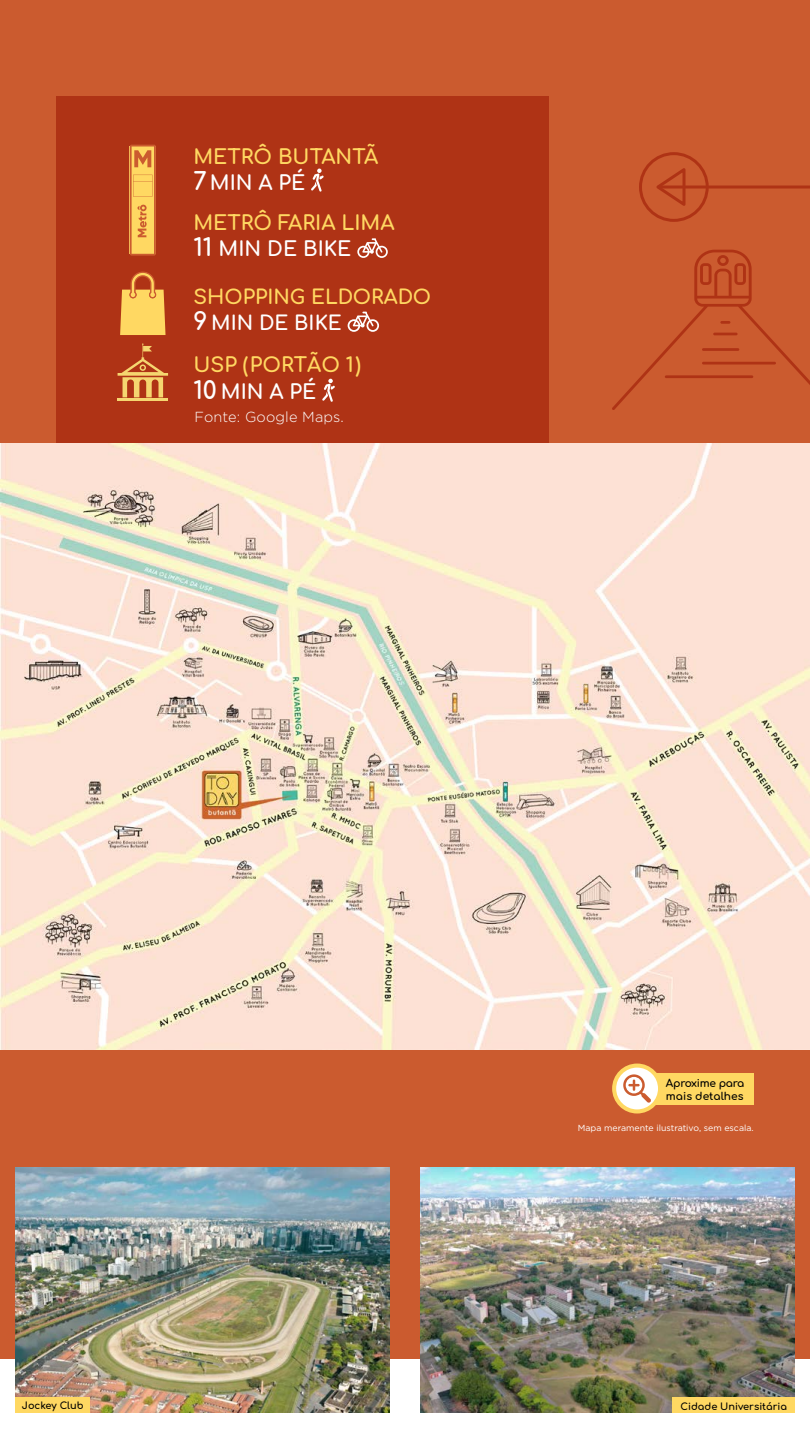
<style>
.page{position:relative;width:810px;height:1440px;background:#fff}
.page>*{position:absolute;margin:0;border:0;box-sizing:border-box;transform-origin:0 0}
.t1{font:700 20.17px/26.5px "Comfortaa";color:#ffd862}
.t2{font:700 19.88px/26.5px "Comfortaa";color:#ffd862}
.t3{font:300 14.55px "Gotham";letter-spacing:.01em;color:#fff}
.t4{font:700 10.65px/13.1px "Comfortaa";letter-spacing:-.015em;color:#000}
.t5{font:700 9.75px "Comfortaa";color:#000}
.t6{font:8.77px "Gotham";color:#fff}
.s1{font-size:24.3px;color:#fff}
.s2{color:#fff}
</style>
<div class="page">
<div style="left:0;top:0;width:810px;height:1359px;background:#cb5b2f"></div>
<div style="left:56px;top:96px;width:493px;height:934px;background:#af3315"></div>
<svg style="left:639px;top:152px;width:71px;height:70px"></svg>
<hr style="left:659px;top:186px;width:151px;height:3px;background:#a6260d">
<img style="left:15px;top:1168px;width:375px;height:245px">
<img style="left:420px;top:1168px;width:375px;height:245px">
<div style="left:15px;top:1397px;width:75px;height:16px;background:#ffd862"></div>
<div style="left:672px;top:1397px;width:123px;height:16px;background:#ffd862"></div>
<svg style="left:612px;top:250px;width:198px;height:160px"></svg>
<hr style="left:665px;top:375px;width:88px;height:3px;background:#a6260d">
<hr style="left:702px;top:362px;width:74px;height:3px;background:#a6260d">
<div style="left:652px;top:1074px;width:102px;height:31px;background:#ffd862"></div>
<svg style="left:612px;top:1064px;width:50px;height:50px"></svg>
<div style="left:616px;top:1068px;width:42px;height:41px;background:#fff;border-radius:50%"></div>
<svg style="left:623px;top:1074px;width:28px;height:29px"></svg>
<svg style="left:311px;top:169px;width:13px;height:23px"></svg>
<svg style="left:357px;top:238px;width:31px;height:20px"></svg>
<svg style="left:348px;top:312px;width:31px;height:20px"></svg>
<svg style="left:322px;top:379px;width:13px;height:23px"></svg>
<svg style="left:120px;top:271px;width:46px;height:64px"></svg>
<svg style="left:130px;top:145px;width:26px;height:111px;background:#efb252"></svg>
<hr style="left:118px;top:399px;width:50px;height:2px;background:#f5d670">
<svg style="left:118px;top:343px;width:50px;height:54px"></svg>
<img style="left:0;top:443px;width:810px;height:607px">
<p class="t1" style="left:193px;top:140px;width:186px">METRÔ BUTANTÃ<br><span class="s1">7</span> <span class="s2">MIN A PÉ</span></p>
<p class="t1" style="left:193px;top:207px;width:203px">METRÔ FARIA LIMA<br><span class="s1">11</span> <span class="s2">MIN DE BIKE</span></p>
<p class="t2" style="left:193px;top:281px;width:239px">SHOPPING ELDORADO<br><span class="s1">9</span> <span class="s2">MIN DE BIKE</span></p>
<p class="t1" style="left:193px;top:349px;width:169px">USP (PORTÃO 1)<br><span class="s1">10</span> <span class="s2">MIN A PÉ</span></p>
<p class="t3" style="left:195px;top:409px;width:151px">Fonte: Google Maps.</p>
<p class="t4" style="left:666px;top:1075px;width:80px">Aproxime para mais detalhes</p>
<p class="t6" style="left:578px;top:1123px;width:177px">Mapa meramente ilustrativo, sem escala.</p>
<p class="t5" style="left:22px;top:1397px;width:63px">Jockey Club</p>
<p class="t5" style="left:681px;top:1397px;width:108px">Cidade Universitária</p>
</div>
